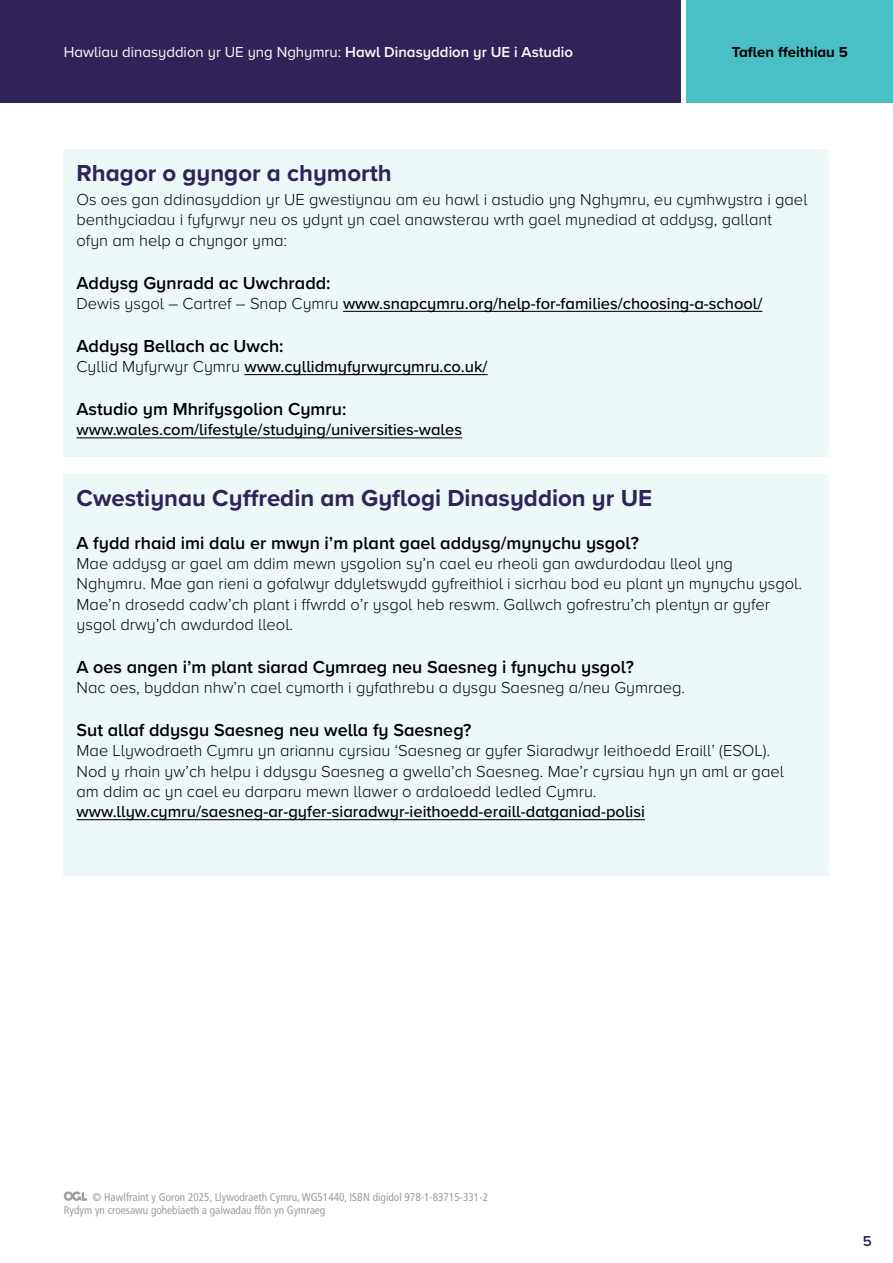
<style>
.page{position:relative;width:893px;height:1263px;background:#fff}
.page>*{position:absolute;margin:0;border:0;box-sizing:border-box;transform-origin:0 0}
.Body_Text{font:700 24px "Proxima Nova";color:#2f2358}
.H3_Sub_Heading{font:700 24px "Proxima Nova";color:#2f2358}
.H4_Sub_sub_heading_no_space{font:600 18px "Proxima Nova";color:#000}
.Body_Text-2{font:300 16.5px/20.2px "Proxima Nova";color:#000}
.Body_Text-3{font:500 16.5px "Proxima Nova";color:#000}
.t1{font:15px "Proxima Nova";color:#fff}
.t2{font:700 15px "Proxima Nova";color:#000}
.t3{font:600 15px "Proxima Nova";color:#2f2358}
.t4{font:condensed 11.25px/13.5px "Frutiger LT Std";color:#9d9d9c}
.s1{font-weight:600}
.s2{font-weight:300}
.s3{font-weight:500}
</style>
<div class="page">
<div style="left:0;top:0;width:680px;height:102px;background:#2f2358"></div>
<div style="left:687px;top:0;width:206px;height:102px;background:#49bfc6"></div>
<div style="left:64px;top:474px;width:765px;height:402px;background:#edf9f9"></div>
<hr style="left:77px;top:819px;width:568px;height:1px;background:#000">
<div style="left:64px;top:149px;width:765px;height:308px;background:#edf9f9"></div>
<hr style="left:343px;top:311px;width:419px;height:1px;background:#000">
<hr style="left:244px;top:374px;width:244px;height:1px;background:#000">
<hr style="left:77px;top:437px;width:385px;height:1px;background:#000">
<svg style="left:64px;top:1191px;width:23px;height:10px"></svg>
<p class="t1" style="left:64px;top:41px;width:511px">Hawliau dinasyddion yr UE yng Nghymru: <span class="s1">Hawl Dinasyddion yr UE i Astudio</span></p>
<p class="t2" style="left:732px;top:41px;width:118px">Taflen ffeithiau 5</p>
<h3 class="H3_Sub_Heading" style="left:77px;top:155px;width:317px">Rhagor o gyngor a chymorth</h3>
<p class="Body_Text-2" style="left:77px;top:189px;width:732px">Os oes gan ddinasyddion yr UE gwestiynau am eu hawl i astudio yng Nghymru, eu cymhwystra i gael benthyciadau i fyfyrwyr neu os ydynt yn cael anawsterau wrth gael mynediad at addysg, gallant ofyn am help a chyngor yma:</p>
<h4 class="H4_Sub_sub_heading_no_space" style="left:77px;top:269px;width:256px">Addysg Gynradd ac Uwchradd:</h4>
<p class="Body_Text-3" style="left:77px;top:291px;width:687px"><span class="s2">Dewis ysgol – Cartref – Snap Cymru</span> www.snapcymru.org/help-for-families/choosing-a-school/</p>
<h4 class="H4_Sub_sub_heading_no_space" style="left:77px;top:332px;width:209px">Addysg Bellach ac Uwch:</h4>
<p class="Body_Text-3" style="left:77px;top:354px;width:413px"><span class="s2">Cyllid Myfyrwyr Cymru</span> www.cyllidmyfyrwyrcymru.co.uk/</p>
<h4 class="H4_Sub_sub_heading_no_space" style="left:77px;top:396px;width:271px">Astudio ym Mhrifysgolion Cymru:</h4>
<p class="Body_Text-3" style="left:77px;top:418px;width:387px">www.wales.com/lifestyle/studying/universities-wales</p>
<p class="Body_Text" style="left:77px;top:480px;width:577px">Cwestiynau Cyffredin am Gyflogi Dinasyddion yr UE</p>
<h4 class="H4_Sub_sub_heading_no_space" style="left:77px;top:529px;width:564px">A fydd rhaid imi dalu er mwyn i’m plant gael addysg/mynychu ysgol?</h4>
<p class="Body_Text-2" style="left:77px;top:553px;width:727px">Mae addysg ar gael am ddim mewn ysgolion sy’n cael eu rheoli gan awdurdodau lleol yng Nghymru. Mae gan rieni a gofalwyr ddyletswydd gyfreithiol i sicrhau bod eu plant yn mynychu ysgol.<br>Mae’n drosedd cadw’ch plant i ffwrdd o’r ysgol heb reswm. Gallwch gofrestru’ch plentyn ar gyfer ysgol drwy’ch awdurdod lleol.</p>
<h4 class="H4_Sub_sub_heading_no_space" style="left:77px;top:653px;width:559px">A oes angen i’m plant siarad Cymraeg neu Saesneg i fynychu ysgol?</h4>
<p class="Body_Text-2" style="left:77px;top:677px;width:610px">Nac oes, byddan nhw’n cael cymorth i gyfathrebu a dysgu Saesneg a/neu Gymraeg.</p>
<h4 class="H4_Sub_sub_heading_no_space" style="left:77px;top:717px;width:396px">Sut allaf ddysgu Saesneg neu wella fy Saesneg?</h4>
<p class="Body_Text-2" style="left:77px;top:740px;width:709px">Mae Llywodraeth Cymru yn ariannu cyrsiau ‘Saesneg ar gyfer Siaradwyr Ieithoedd Eraill’ (ESOL).<br>Nod y rhain yw’ch helpu i ddysgu Saesneg a gwella’ch Saesneg. Mae’r cyrsiau hyn yn aml ar gael am ddim ac yn cael eu darparu mewn llawer o ardaloedd ledled Cymru. <span class="s3">www.llyw.cymru/saesneg-ar-gyfer-siaradwyr-ieithoedd-eraill-datganiad-polisi</span></p>
<p class="t4" style="left:64px;top:1190px;width:426px;text-indent:29px">© Hawlfraint y Goron 2025, Llywodraeth Cymru, WG51440, ISBN digidol 978-1-83715-331-2<br>Rydym yn croesawu gohebiaeth a galwadau ffôn yn Gymraeg</p>
<p class="t3" style="left:863px;top:1229px;width:10px">5</p>
</div>
